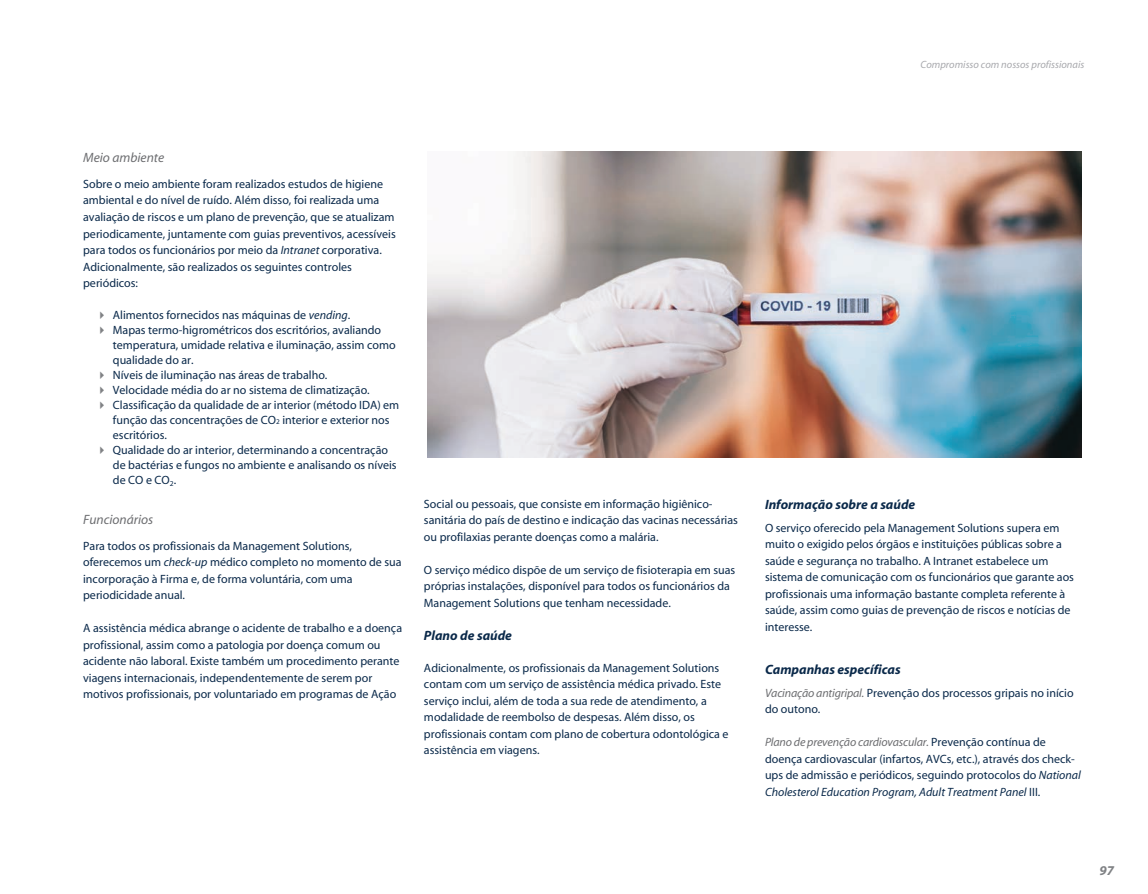
<style>
.page{position:relative;width:1148px;height:894px;background:#fff}
.page>*{position:absolute;margin:0;border:0;box-sizing:border-box;transform-origin:0 0}
.t1{font:italic 700 13.5px "Myriad";color:#0a294a}
.t2{font:italic 13.5px "Myriad";color:#6c6d70}
.t3{font:italic 700 13.5px "Myriad";color:#808285}
.t4{font:12px/16.5px "Myriad";color:#0a294a}
.t5{font:italic 10.5px "Myriad";color:#a8a9ad}
.s1{font-style:italic}
.s2{color:#808285}
.s3{font-size:7.2px}
.s4{font-style:italic;color:#6c6d70}
</style>
<div class="page">
<img style="left:427px;top:151px;width:654px;height:307px">
<p class="t5" style="left:920px;top:59px;width:165px">Compromisso com nossos profissionais</p>
<p class="t2" style="left:83px;top:151px;width:83px">Meio ambiente</p>
<p class="t4" style="left:83px;top:176px;width:314px">Sobre o meio ambiente foram realizados estudos de higiene ambiental e do nível de ruído. Além disso, foi realizada uma avaliação de riscos e um plano de prevenção, que se atualizam periodicamente, juntamente com guias preventivos, acessíveis para todos os funcionários por meio da <span class="s1">Intranet</span> corporativa.<br>Adicionalmente, são realizados os seguintes controles periódicos:</p>
<p class="t4" style="left:96px;top:307px;width:256px"><span class="s2">✔</span> Alimentos fornecidos nas máquinas de <span class="s1">vending</span>.</p>
<p class="t4" style="left:113px;top:322px;width:284px;line-height:15px;text-indent:-17px"><span class="s2">✔</span> Mapas termo-higrométricos dos escritórios, avaliando temperatura, umidade relativa e iluminação, assim como qualidade do ar.</p>
<p class="t4" style="left:96px;top:367px;width:233px"><span class="s2">✔</span> Níveis de iluminação nas áreas de trabalho.</p>
<p class="t4" style="left:96px;top:382px;width:275px"><span class="s2">✔</span> Velocidade média do ar no sistema de climatização.</p>
<p class="t4" style="left:113px;top:397px;width:288px;line-height:15px;text-indent:-17px"><span class="s2">✔</span> Classificação da qualidade de ar interior (método IDA) em função das concentrações de CO<span class="s3">2</span> interior e exterior nos escritórios.</p>
<p class="t4" style="left:113px;top:442px;width:285px;line-height:15px;text-indent:-17px"><span class="s2">✔</span> Qualidade do ar interior, determinando a concentração de bactérias e fungos no ambiente e analisando os níveis de CO e CO<sub>2</sub>.</p>
<p class="t2" style="left:83px;top:513px;width:72px">Funcionários</p>
<p class="t4" style="left:83px;top:538px;width:320px">Para todos os profissionais da Management Solutions, oferecemos um <span class="s1">check-up</span> médico completo no momento de sua incorporação à Firma e, de forma voluntária, com uma periodicidade anual.</p>
<p class="t4" style="left:83px;top:620px;width:320px">A assistência médica abrange o acidente de trabalho e a doença profissional, assim como a patologia por doença comum ou acidente não laboral. Existe também um procedimento perante viagens internacionais, independentemente de serem por motivos profissionais, por voluntariado em programas de Ação</p>
<p class="t4" style="left:424px;top:496px;width:315px">Social ou pessoais, que consiste em informação higiênico&shy;sanitária do país de destino e indicação das vacinas necessárias ou profilaxias perante doenças como a malária.</p>
<p class="t4" style="left:424px;top:562px;width:313px">O serviço médico dispõe de um serviço de fisioterapia em suas próprias instalações, disponível para todos os funcionários da<br>Management Solutions que tenham necessidade.</p>
<p class="t1" style="left:424px;top:628px;width:90px">Plano de saúde</p>
<p class="t4" style="left:424px;top:660px;width:306px">Adicionalmente, os profissionais da Management Solutions contam com um serviço de assistência médica privado. Este serviço inclui, além de toda a sua rede de atendimento, a modalidade de reembolso de despesas. Além disso, os profissionais contam com plano de cobertura odontológica e assistência em viagens.</p>
<p class="t1" style="left:765px;top:497px;width:152px">Informação sobre a saúde</p>
<p class="t4" style="left:765px;top:519px;width:310px">O serviço oferecido pela Management Solutions supera em muito o exigido pelos órgãos e instituições públicas sobre a saúde e segurança no trabalho. A Intranet estabelece um sistema de comunicação com os funcionários que garante aos profissionais uma informação bastante completa referente à saúde, assim como guias de prevenção de riscos e notícias de interesse.</p>
<p class="t1" style="left:765px;top:662px;width:137px">Campanhas específicas</p>
<p class="t4" style="left:765px;top:684px;width:310px"><span class="s4">Vacinação antigripal.</span> Prevenção dos processos gripais no início do outono.</p>
<p class="t4" style="left:765px;top:734px;width:317px"><span class="s4">Plano de prevenção cardiovascular.</span> Prevenção contínua de doença cardiovascular (infartos, AVCs, etc.), através dos check&shy;ups de admissão e periódicos, seguindo protocolos do <span class="s1">National Cholesterol Education Program, Adult Treatment Panel</span> III.</p>
<p class="t3" style="left:1099px;top:863px;width:16px">97</p>
</div>
